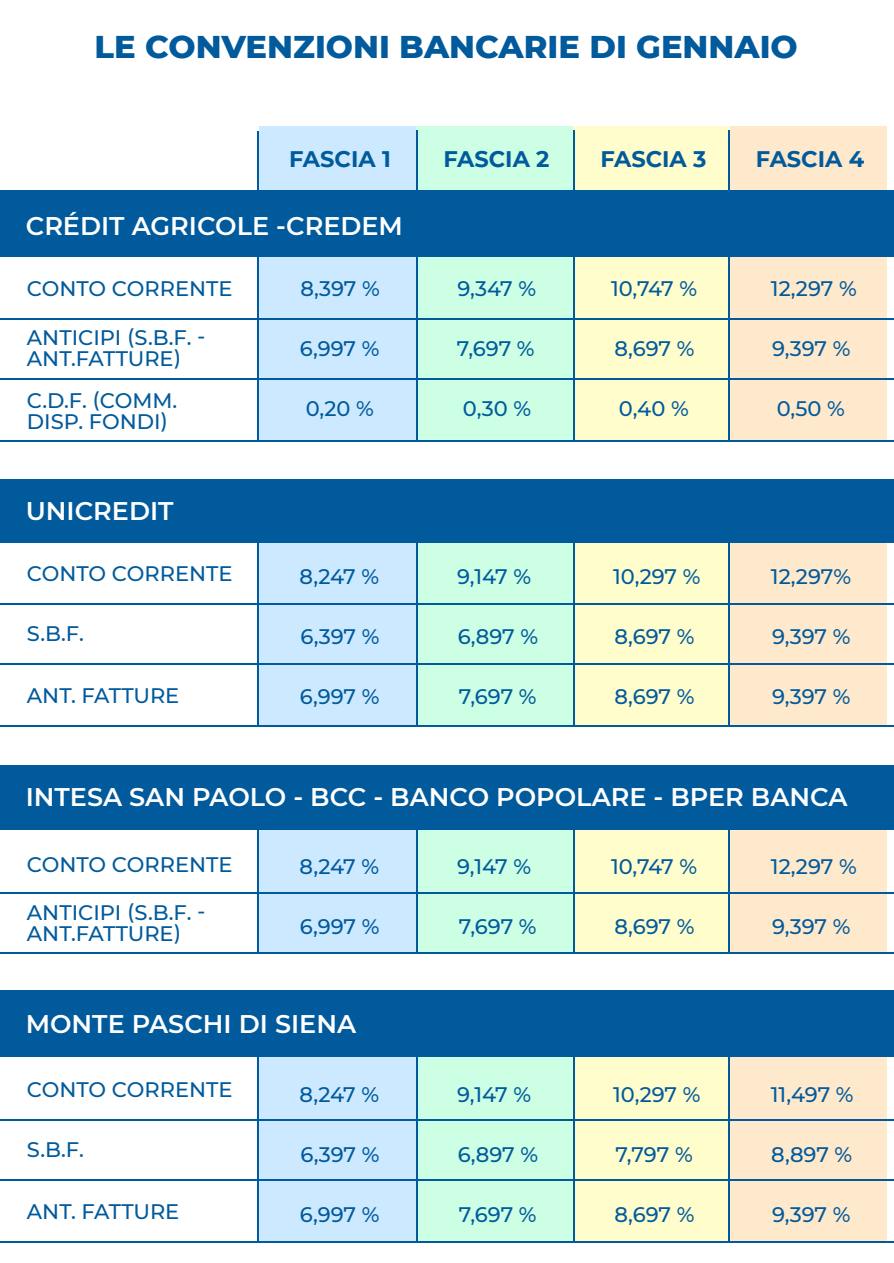
<style>
.page{position:relative;width:894px;height:1263px;background:#fff}
.page>*{position:absolute;margin:0;border:0;box-sizing:border-box;transform-origin:0 0}
.t1{font:800 32.1px "Montserrat";color:#005a9c}
.t2{font:600 25.5px "Montserrat";color:#fff}
.t3{font:700 22.5px "Montserrat";color:#005a9c}
.t4{font:500 21px/21px "Montserrat";color:#005a9c}
</style>
<div class="page">
<div style="left:259px;top:126px;width:157px;height:1137px;background:#cce9ff"></div>
<div style="left:416px;top:126px;width:156px;height:1137px;background:#ccffe3"></div>
<div style="left:572px;top:126px;width:157px;height:1137px;background:#fffdcc"></div>
<div style="left:729px;top:126px;width:157px;height:1137px;background:#ffe9cc"></div>
<hr style="left:728px;top:131px;width:1px;height:1121px;background:#005a9c">
<hr style="left:573px;top:131px;width:1px;height:1121px;background:#005a9c">
<hr style="left:416px;top:131px;width:1px;height:1121px;background:#005a9c">
<hr style="left:257px;top:131px;width:1px;height:1121px;background:#005a9c">
<div style="left:0;top:764px;width:893px;height:66px;background:#005a9c"></div>
<hr style="left:0;top:892px;width:893px;height:2px;background:#005a9c">
<hr style="left:0;top:952px;width:893px;height:2px;background:#005a9c">
<div style="left:0;top:954px;width:893px;height:37px;background:#fff"></div>
<div style="left:0;top:190px;width:893px;height:67px;background:#005a9c"></div>
<hr style="left:0;top:318px;width:893px;height:2px;background:#005a9c">
<hr style="left:0;top:378px;width:893px;height:2px;background:#005a9c">
<hr style="left:0;top:440px;width:893px;height:2px;background:#005a9c">
<div style="left:0;top:442px;width:893px;height:38px;background:#fff"></div>
<div style="left:0;top:479px;width:893px;height:64px;background:#005a9c"></div>
<hr style="left:0;top:603px;width:893px;height:1px;background:#005a9c">
<hr style="left:0;top:663px;width:893px;height:1px;background:#005a9c">
<hr style="left:0;top:725px;width:893px;height:2px;background:#005a9c">
<div style="left:0;top:728px;width:893px;height:37px;background:#fff"></div>
<hr style="left:0;top:1119px;width:893px;height:1px;background:#005a9c">
<hr style="left:0;top:1180px;width:893px;height:1px;background:#005a9c">
<hr style="left:0;top:1241px;width:893px;height:2px;background:#005a9c">
<div style="left:0;top:1243px;width:893px;height:20px;background:#fff"></div>
<div style="left:0;top:991px;width:893px;height:66px;background:#005a9c"></div>
<h1 class="t1" style="left:95px;top:27px;width:704px">LE CONVENZIONI BANCARIE DI GENNAIO</h1>
<p class="t3" style="left:289px;top:146px;width:103px">FASCIA 1</p>
<p class="t3" style="left:443px;top:146px;width:108px">FASCIA 2</p>
<p class="t3" style="left:600px;top:146px;width:108px">FASCIA 3</p>
<p class="t3" style="left:755px;top:146px;width:110px">FASCIA 4</p>
<p class="t2" style="left:26px;top:210px;width:378px">CRÉDIT AGRICOLE -CREDEM</p>
<p class="t4" style="left:27px;top:278px;width:207px">CONTO CORRENTE</p>
<p class="t4" style="left:27px;top:327px;width:180px">ANTICIPI (S.B.F. -<br>ANT.FATTURE)</p>
<p class="t4" style="left:27px;top:390px;width:152px">C.D.F. (COMM.<br>DISP. FONDI)</p>
<p class="t4" style="left:300px;top:278px;width:81px">8,397 %</p>
<p class="t4" style="left:300px;top:338px;width:81px">6,997 %</p>
<p class="t4" style="left:306px;top:398px;width:70px">0,20 %</p>
<p class="t4" style="left:457px;top:278px;width:80px">9,347 %</p>
<p class="t4" style="left:610px;top:278px;width:88px">10,747 %</p>
<p class="t4" style="left:770px;top:278px;width:87px">12,297 %</p>
<p class="t4" style="left:457px;top:338px;width:79px">7,697 %</p>
<p class="t4" style="left:614px;top:338px;width:81px">8,697 %</p>
<p class="t4" style="left:771px;top:338px;width:80px">9,397 %</p>
<p class="t4" style="left:463px;top:398px;width:70px">0,30 %</p>
<p class="t4" style="left:618px;top:398px;width:71px">0,40 %</p>
<p class="t4" style="left:776px;top:398px;width:69px">0,50 %</p>
<p class="t2" style="left:26px;top:496px;width:149px">UNICREDIT</p>
<p class="t4" style="left:27px;top:563px;width:207px">CONTO CORRENTE</p>
<p class="t4" style="left:299px;top:566px;width:81px">8,247 %</p>
<p class="t4" style="left:457px;top:566px;width:75px">9,147 %</p>
<p class="t4" style="left:613px;top:566px;width:89px">10,297 %</p>
<p class="t4" style="left:770px;top:566px;width:82px">12,297%</p>
<p class="t4" style="left:27px;top:623px;width:58px">S.B.F.</p>
<p class="t4" style="left:300px;top:626px;width:80px">6,397 %</p>
<p class="t4" style="left:457px;top:626px;width:82px">6,897 %</p>
<p class="t4" style="left:614px;top:626px;width:81px">8,697 %</p>
<p class="t4" style="left:771px;top:626px;width:80px">9,397 %</p>
<p class="t4" style="left:27px;top:685px;width:154px">ANT. FATTURE</p>
<p class="t4" style="left:300px;top:686px;width:81px">6,997 %</p>
<p class="t4" style="left:459px;top:686px;width:79px">7,697 %</p>
<p class="t4" style="left:614px;top:686px;width:81px">8,697 %</p>
<p class="t4" style="left:771px;top:686px;width:80px">9,397 %</p>
<p class="t2" style="left:26px;top:781px;width:822px">INTESA SAN PAOLO - BCC - BANCO POPOLARE - BPER BANCA</p>
<p class="t4" style="left:27px;top:854px;width:207px">CONTO CORRENTE</p>
<p class="t4" style="left:27px;top:902px;width:180px">ANTICIPI (S.B.F. -<br>ANT.FATTURE)</p>
<p class="t4" style="left:299px;top:856px;width:81px">8,247 %</p>
<p class="t4" style="left:300px;top:916px;width:81px">6,997 %</p>
<p class="t4" style="left:457px;top:856px;width:75px">9,147 %</p>
<p class="t4" style="left:459px;top:916px;width:79px">7,697 %</p>
<p class="t4" style="left:610px;top:856px;width:88px">10,747 %</p>
<p class="t4" style="left:614px;top:916px;width:81px">8,697 %</p>
<p class="t4" style="left:770px;top:856px;width:87px">12,297 %</p>
<p class="t4" style="left:771px;top:916px;width:80px">9,397 %</p>
<p class="t2" style="left:26px;top:1008px;width:332px">MONTE PASCHI DI SIENA</p>
<p class="t4" style="left:27px;top:1079px;width:207px">CONTO CORRENTE</p>
<p class="t4" style="left:299px;top:1084px;width:81px">8,247 %</p>
<p class="t4" style="left:457px;top:1084px;width:75px">9,147 %</p>
<p class="t4" style="left:613px;top:1084px;width:89px">10,297 %</p>
<p class="t4" style="left:770px;top:1084px;width:84px">11,497 %</p>
<p class="t4" style="left:27px;top:1139px;width:58px">S.B.F.</p>
<p class="t4" style="left:300px;top:1144px;width:80px">6,397 %</p>
<p class="t4" style="left:457px;top:1144px;width:82px">6,897 %</p>
<p class="t4" style="left:615px;top:1144px;width:79px">7,797 %</p>
<p class="t4" style="left:771px;top:1144px;width:82px">8,897 %</p>
<p class="t4" style="left:27px;top:1201px;width:154px">ANT. FATTURE</p>
<p class="t4" style="left:300px;top:1204px;width:81px">6,997 %</p>
<p class="t4" style="left:459px;top:1204px;width:79px">7,697 %</p>
<p class="t4" style="left:614px;top:1204px;width:81px">8,697 %</p>
<p class="t4" style="left:771px;top:1204px;width:80px">9,397 %</p>
</div>
